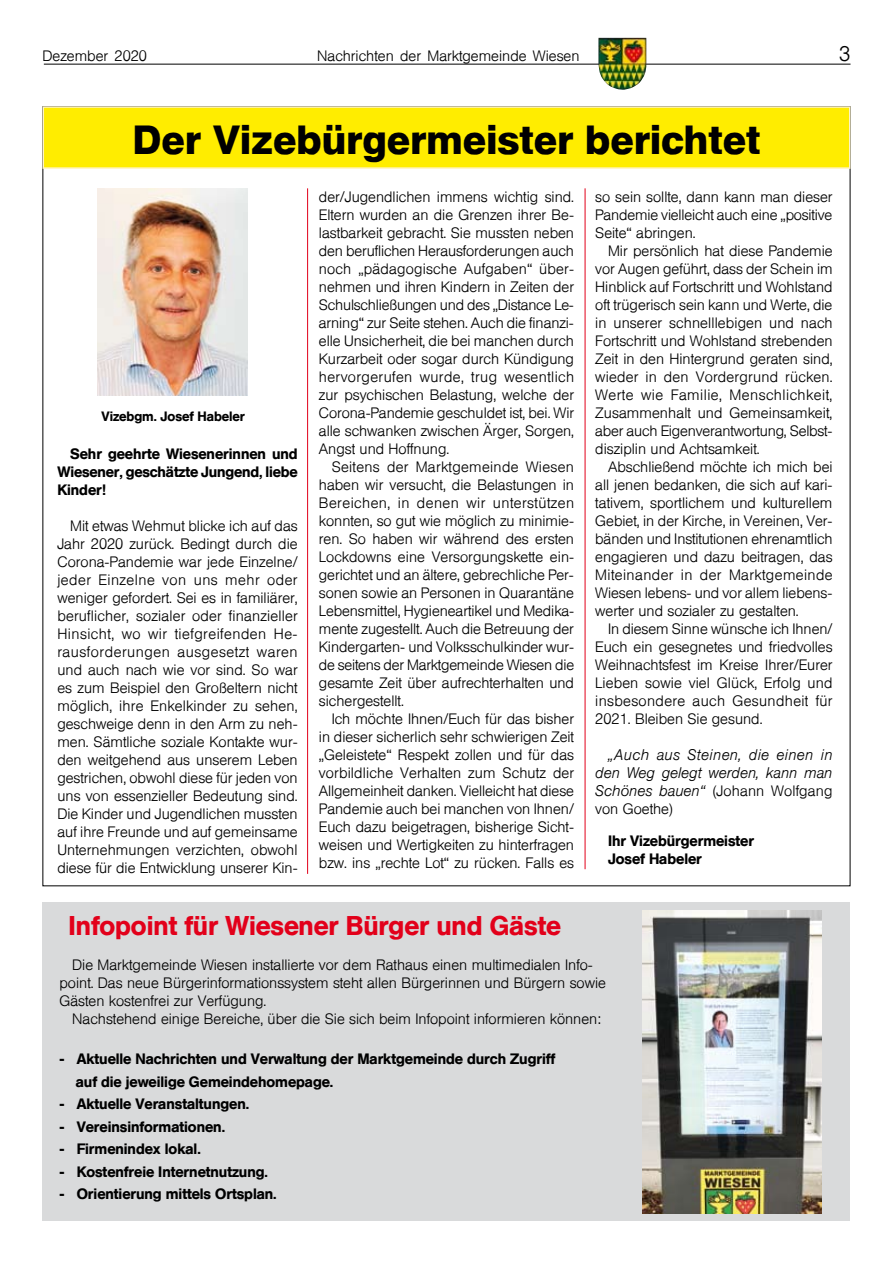
<style>
.page{position:relative;width:893px;height:1263px;background:#fff}
.page>*{position:absolute;margin:0;border:0;box-sizing:border-box;transform-origin:0 0}
.t1{font:600 40.5px "Helvetica BQ";color:#000}
.t2{font:500 27px "Helvetica BQ";color:#e2001a}
.t3{font:300 21px "Helvetica BQ";color:#000}
.t4{font:300 15px/18px "Helvetica BQ";color:#000;text-align:justify}
.t5{font:500 15px/18px "Helvetica BQ";color:#000}
.t6{font:italic 300 15px/18px "Helvetica BQ";letter-spacing:.005em;color:#000;text-align:justify}
.t7{font:500 13.5px "Helvetica BQ";color:#000}
.s1{font-style:normal}
</style>
<div class="page">
<hr style="left:44px;top:64px;width:806px;height:1px;background:#000">
<img style="left:598px;top:38px;width:48px;height:52px">
<div style="left:43px;top:902px;width:807px;height:318px;background:#d9dadb"></div>
<hr style="left:307px;top:188px;width:1px;height:686px;background:#e2001a">
<hr style="left:585px;top:188px;width:1px;height:681px;background:#e2001a">
<img style="left:98px;top:188px;width:150px;height:208px">
<img style="left:642px;top:910px;width:180px;height:303px">
<div style="left:43px;top:106px;width:807px;height:63px;background:#ffed00;border:2px solid #fff4c4"></div>
<p class="t4" style="left:43px;top:48px;width:106px">Dezember 2020</p>
<p class="t4" style="left:317px;top:48px;width:264px">Nachrichten der Marktgemeinde Wiesen</p>
<h3 class="t3" style="left:839px;top:42px;width:13px">3</h3>
<h1 class="t1" style="left:133px;top:114px;width:629px">Der Vizebürgermeister berichtet</h1>
<p class="t7" style="left:102px;top:409px;width:145px">Vizebgm. Josef Habeler</p>
<p class="t5" style="left:57px;top:444px;width:242px;text-align:justify;text-indent:13px">Sehr geehrte Wiesenerinnen und Wiesener, geschätzte Jungend, liebe Kinder!</p>
<p class="t4" style="left:57px;top:517px;width:242px;text-indent:13px">Mit etwas Wehmut blicke ich auf das Jahr 2020 zurück. Bedingt durch die Corona-Pandemie war jede Einzelne/ jeder Einzelne von uns mehr oder weniger gefordert. Sei es in familiärer, beruflicher, sozialer oder finanzieller Hinsicht, wo wir tiefgreifenden He&shy;rausforderungen ausgesetzt waren und auch nach wie vor sind. So war es zum Beispiel den Großeltern nicht möglich, ihre Enkelkinder zu sehen, geschweige denn in den Arm zu neh&shy;men. Sämtliche soziale Kontakte wur&shy;den weitgehend aus unserem Leben gestrichen, obwohl diese für jeden von uns von essenzieller Bedeutung sind.<br>Die Kinder und Jugendlichen mussten auf ihre Freunde und auf gemeinsame Unternehmungen verzichten, obwohl diese für die Entwicklung unserer Kin-</p>
<p class="t4" style="left:319px;top:188px;width:257px">der/Jugendlichen immens wichtig sind.<br>Eltern wurden an die Grenzen ihrer Be&shy;lastbarkeit gebracht. Sie mussten neben den beruflichen Herausforderungen auch noch „pädagogische Aufgaben“ über&shy;nehmen und ihren Kindern in Zeiten der Schulschließungen und des „Distance Le&shy;arning“ zur Seite stehen. Auch die finanzi&shy;elle Unsicherheit, die bei manchen durch Kurzarbeit oder sogar durch Kündigung hervorgerufen wurde, trug wesentlich zur psychischen Belastung, welche der Corona-Pandemie geschuldet ist, bei. Wir alle schwanken zwischen Ärger, Sorgen, Angst und Hoffnung.</p>
<p class="t4" style="left:319px;top:458px;width:257px;text-indent:13px">Seitens der Marktgemeinde Wiesen haben wir versucht, die Belastungen in Bereichen, in denen wir unterstützen konnten, so gut wie möglich zu minimie&shy;ren. So haben wir während des ersten Lockdowns eine Versorgungskette ein&shy;gerichtet und an ältere, gebrechliche Per&shy;sonen sowie an Personen in Quarantäne Lebensmittel, Hygieneartikel und Medika&shy;mente zugestellt. Auch die Betreuung der Kindergarten- und Volksschulkinder wur&shy;de seitens der Marktgemeinde Wiesen die gesamte Zeit über aufrechterhalten und sichergestellt.</p>
<p class="t4" style="left:319px;top:710px;width:257px;text-indent:13px">Ich möchte Ihnen/Euch für das bisher in dieser sicherlich sehr schwierigen Zeit „Geleistete“ Respekt zollen und für das vorbildliche Verhalten zum Schutz der Allgemeinheit danken. Vielleicht hat diese Pandemie auch bei manchen von Ihnen/ Euch dazu beigetragen, bisherige Sicht&shy;weisen und Wertigkeiten zu hinterfragen bzw. ins „rechte Lot“ zu rücken. Falls es</p>
<h2 class="t2" style="left:69px;top:910px;width:494px">Infopoint für Wiesener Bürger und Gäste</h2>
<p class="t4" style="left:595px;top:188px;width:239px">so sein sollte, dann kann man dieser Pandemie vielleicht auch eine „positive Seite“ abringen.</p>
<p class="t4" style="left:595px;top:242px;width:239px;text-indent:13px">Mir persönlich hat diese Pandemie vor Augen geführt, dass der Schein im Hinblick auf Fortschritt und Wohlstand oft trügerisch sein kann und Werte, die in unserer schnelllebigen und nach Fortschritt und Wohlstand strebenden Zeit in den Hintergrund geraten sind, wieder in den Vordergrund rücken.<br>Werte wie Familie, Menschlichkeit, Zusammenhalt und Gemeinsamkeit, aber auch Eigenverantwortung, Selbst&shy;disziplin und Achtsamkeit.</p>
<p class="t4" style="left:595px;top:458px;width:239px;text-indent:13px">Abschließend möchte ich mich bei all jenen bedanken, die sich auf kari&shy;tativem, sportlichem und kulturellem Gebiet, in der Kirche, in Vereinen, Ver&shy;bänden und Institutionen ehrenamtlich engagieren und dazu beitragen, das Miteinander in der Marktgemeinde Wiesen lebens- und vor allem liebens&shy;werter und sozialer zu gestalten.</p>
<p class="t4" style="left:595px;top:620px;width:239px;text-indent:13px">In diesem Sinne wünsche ich Ihnen/ Euch ein gesegnetes und friedvolles Weihnachtsfest im Kreise Ihrer/Eurer Lieben sowie viel Glück, Erfolg und insbesondere auch Gesundheit für 2021. Bleiben Sie gesund.</p>
<p class="t6" style="left:595px;top:746px;width:239px;text-indent:13px">„Auch aus Steinen, die einen in den Weg gelegt werden, kann man Schönes bauen“ <span class="s1">(Johann Wolfgang von Goethe)</span></p>
<p class="t5" style="left:608px;top:832px;width:147px">Ihr Vizebürgermeister<br>Josef Habeler</p>
<p class="t4" style="left:60px;top:956px;width:548px;text-align:left;text-indent:13px">Die Marktgemeinde Wiesen installierte vor dem Rathaus einen multimedialen Info&shy;point. Das neue Bürgerinformationssystem steht allen Bürgerinnen und Bürgern sowie<br>Gästen kostenfrei zur Verfügung.</p>
<p class="t4" style="left:72px;top:1010px;width:530px">Nachstehend einige Bereiche, über die Sie sich beim Infopoint informieren können:</p>
<p class="t5" style="left:76px;top:1048px;width:481px;line-height:22.5px;text-indent:-16px">- Aktuelle Nachrichten und Verwaltung der Marktgemeinde durch Zugriff auf die jeweilige Gemeindehomepage.</p>
<p class="t5" style="left:60px;top:1095px;width:191px">- Aktuelle Veranstaltungen.</p>
<p class="t5" style="left:60px;top:1118px;width:167px">- Vereinsinformationen.</p>
<p class="t5" style="left:60px;top:1140px;width:143px">- Firmenindex lokal.</p>
<p class="t5" style="left:60px;top:1163px;width:210px">- Kostenfreie Internetnutzung.</p>
<p class="t5" style="left:60px;top:1185px;width:219px">- Orientierung mittels Ortsplan.</p>
</div>
